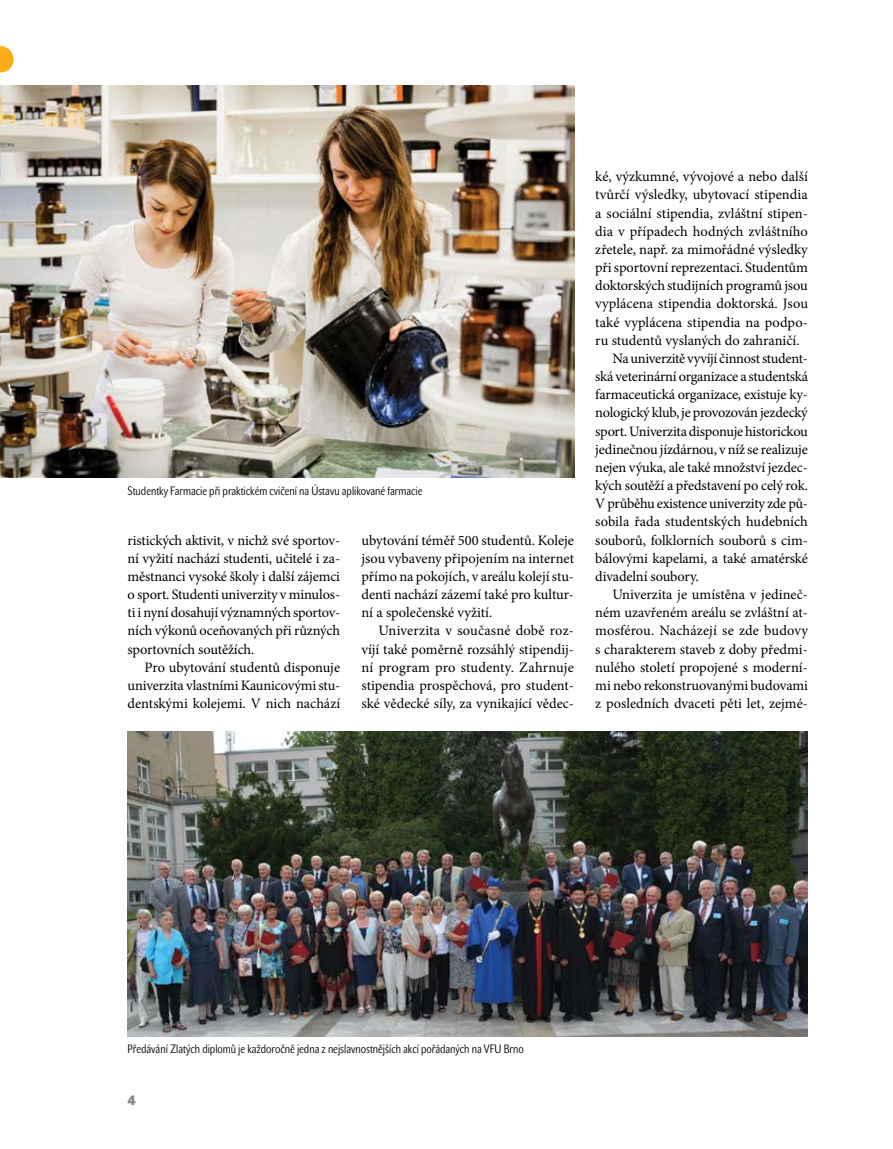
<style>
.page{position:relative;width:893px;height:1149px;background:#fff}
.page>*{position:absolute;margin:0;border:0;box-sizing:border-box;transform-origin:0 0}
.Normální{font:14.4px/18.1px "Minion Pro";letter-spacing:-.005em;color:#000;text-align:justify}
.t1{font:700 13.5px "John Sans Heavy Pro";color:#8d8581}
.popisek{font:12px "John Sans Cond Lite Pro";color:#000}
</style>
<div class="page">
<svg style="left:0;top:46px;width:14px;height:26px"></svg>
<img style="left:128px;top:731px;width:680px;height:304px">
<img style="left:0;top:85px;width:574px;height:392px">
<p class="popisek" style="left:128px;top:483px;width:296px">Studentky Farmacie při praktickém cvičení na Ústavu aplikované farmacie</p>
<p class="Normální" style="left:128px;top:530px;width:214px">ristických aktivit, v nichž své sportov&shy;ní vyžití nachází studenti, učitelé i za&shy;městnanci vysoké školy i další zájemci o sport. Studenti univerzity v minulos&shy;ti i nyní dosahují významných sportov&shy;ních výkonů oceňovaných při různých sportovních soutěžích.</p>
<p class="Normální" style="left:128px;top:657px;width:214px;text-indent:17px">Pro ubytování studentů disponuje univerzita vlastními Kaunicovými stu&shy;dentskými kolejemi. V nich nachází</p>
<p class="Normální" style="left:361px;top:530px;width:214px">ubytování téměř 500 studentů. Koleje jsou vybaveny připojením na internet přímo na pokojích, v areálu kolejí stu&shy;denti nachází zázemí také pro kultur&shy;ní a společenské vyžití.</p>
<p class="Normální" style="left:361px;top:621px;width:214px;text-indent:17px">Univerzita v současné době roz&shy;víjí také poměrně rozsáhlý stipendij&shy;ní program pro studenty. Zahrnuje stipendia prospěchová, pro student&shy;ské vědecké síly, za vynikající vědec-</p>
<p class="Normální" style="left:595px;top:167px;width:214px">ké, výzkumné, vývojové a nebo další tvůrčí výsledky, ubytovací stipendia a sociální stipendia, zvláštní stipen&shy;dia v případech hodných zvláštního zřetele, např. za mimořádné výsledky při sportovní reprezentaci. Studentům doktorských studijních programů jsou vyplácena stipendia doktorská. Jsou také vyplácena stipendia na podpo&shy;ru studentů vyslaných do zahraničí.</p>
<p class="Normální" style="left:595px;top:349px;width:214px;text-indent:17px">Na univerzitě vyvíjí činnost student&shy;ská veterinární organizace a studentská farmaceutická organizace, existuje ky&shy;nologický klub, je provozován jezdecký sport. Univerzita disponuje historickou jedinečnou jízdárnou, v níž se realizuje nejen výuka, ale také množství jezdec&shy;kých soutěží a představení po celý rok.<br>V průběhu existence univerzity zde pů&shy;sobila řada studentských hudebních souborů, folklorních souborů s cim&shy;bálovými kapelami, a také amatérské divadelní soubory.</p>
<p class="Normální" style="left:595px;top:585px;width:214px;text-indent:17px">Univerzita je umístěna v jedineč&shy;ném uzavřeném areálu se zvláštní at&shy;mosférou. Nacházejí se zde budovy s charakterem staveb z doby předmi&shy;nulého století propojené s moderní&shy;mi nebo rekonstruovanými budovami z posledních dvaceti pěti let, zejmé-</p>
<p class="popisek" style="left:128px;top:1041px;width:398px">Předávání Zlatých diplomů je každoročně jedna z nejslavnostnějších akcí pořádaných na VFU Brno</p>
<p class="t1" style="left:128px;top:1092px;width:10px">4</p>
</div>
